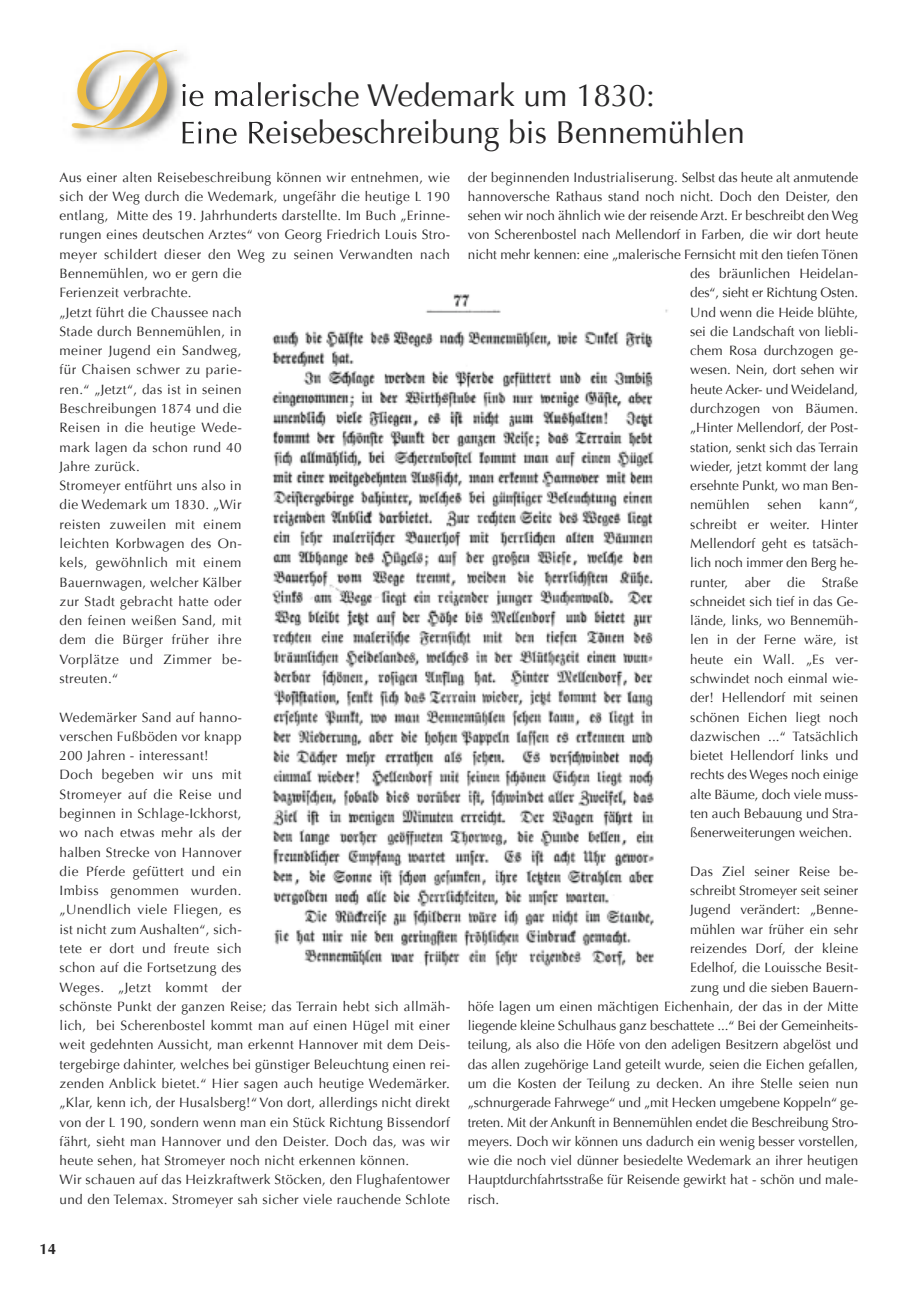
<style>
.page{position:relative;width:919px;height:1289px;background:#fff}
.page>*{position:absolute;margin:0;border:0;box-sizing:border-box;transform-origin:0 0}
.t1{font:700 108px "Snell Roundhand";color:#edbc41}
.t2{font:31.5px "Optima";color:#272627}
.t3{font:700 15px "Optima";color:#272627}
.t4{font:13.5px/19.4px "Optima";letter-spacing:.02em;color:#272627}
.t5{font:13.5px "Optima";color:#272627}
.t6{font:13.5px "Optima";letter-spacing:-.005em;color:#272627}
.t7{font:13.5px "Optima";letter-spacing:-.01em;color:#272627}
</style>
<div class="page">
<img style="left:73px;top:51px;width:191px;height:93px">
<img style="left:182px;top:84px;width:68px;height:22px">
<img style="left:182px;top:121px;width:54px;height:23px">
<img style="left:272px;top:294px;width:396px;height:673px">
<h1 class="t1" style="left:68px;top:27px;width:110px">D</h1>
<h2 class="t2" style="left:180px;top:77px;width:476px">ie malerische Wedemark um 1830:</h2>
<h2 class="t2" style="left:180px;top:114px;width:566px">Eine Reisebeschreibung bis Bennemühlen</h2>
<p class="t4" style="left:60px;top:167px;width:392px">Aus einer alten Reisebeschreibung können wir entnehmen, wie sich der Weg durch die Wedemark, ungefähr die heutige L 190 entlang, Mitte des 19. Jahrhunderts darstellte. Im Buch „Erinne&shy;rungen eines deutschen Arztes“ von Georg Friedrich Louis Stro&shy;meyer schildert dieser den Weg zu seinen Verwandten nach<br>Bennemühlen, wo er gern die<br>Ferienzeit verbrachte.<br>„Jetzt führt die Chaussee nach<br>Stade durch Bennemühlen, in<br>meiner Jugend ein Sandweg,<br>für Chaisen schwer zu parie-<br>ren.“ „Jetzt“, das ist in seinen<br>Beschreibungen 1874 und die<br>Reisen in die heutige Wede-<br>mark lagen da schon rund 40<br>Jahre zurück.<br>Stromeyer entführt uns also in<br>die Wedemark um 1830. „Wir<br>reisten zuweilen mit einem<br>leichten Korbwagen des On-<br>kels, gewöhnlich mit einem<br>Bauernwagen, welcher Kälber<br>zur Stadt gebracht hatte oder<br>den feinen weißen Sand, mit<br>dem die Bürger früher ihre<br>Vorplätze und Zimmer be-<br>streuten.“</p>
<p class="t4" style="left:60px;top:707px;width:392px">Wedemärker Sand auf hanno-<br>verschen Fußböden vor knapp<br>200 Jahren - interessant!<br>Doch begeben wir uns mit<br>Stromeyer auf die Reise und<br>beginnen in Schlage-Ickhorst,<br>wo nach etwas mehr als der<br>halben Strecke von Hannover<br>die Pferde gefüttert und ein<br>Imbiss genommen wurden.<br>„Unendlich viele Fliegen, es<br>ist nicht zum Aushalten“, sich-<br>tete er dort und freute sich<br>schon auf die Fortsetzung des<br>Weges. „Jetzt kommt der<br>schönste Punkt der ganzen Reise; das Terrain hebt sich allmäh&shy;lich, bei Scherenbostel kommt man auf einen Hügel mit einer weit gedehnten Aussicht, man erkennt Hannover mit dem Deis&shy;tergebirge dahinter, welches bei günstiger Beleuchtung einen rei&shy;zenden Anblick bietet.“ Hier sagen auch heutige Wedemärker. „Klar, kenn ich, der Husalsberg!“ Von dort, allerdings nicht direkt von der L 190, sondern wenn man ein Stück Richtung Bissendorf fährt, sieht man Hannover und den Deister. Doch das, was wir heute sehen, hat Stromeyer noch nicht erkennen können.<br>Wir schauen auf das Heizkraftwerk Stöcken, den Flughafentower und den Telemax. Stromeyer sah sicher viele rauchende Schlote</p>
<p class="t4" style="left:468px;top:167px;width:392px">der beginnenden Industrialiserung. Selbst das heute alt anmutende</p>
<p class="t4" style="left:468px;top:187px;width:392px">hannoversche Rathaus stand noch nicht. Doch den Deister, den</p>
<p class="t6" style="left:468px;top:208px;width:392px">sehen wir noch ähnlich wie der reisende Arzt. Er beschreibt den Weg</p>
<p class="t4" style="left:468px;top:225px;width:392px">von Scherenbostel nach Mellendorf in Farben, die wir dort heute</p>
<p class="t5" style="left:468px;top:246px;width:392px">nicht mehr kennen: eine „malerische Fernsicht mit den tiefen Tönen</p>
<p class="t4" style="left:690px;top:264px;width:169px">des bräunlichen Heidelan-</p>
<p class="t6" style="left:690px;top:285px;width:169px">des“, sieht er Richtung Osten.</p>
<p class="t5" style="left:690px;top:304px;width:169px">Und wenn die Heide blühte,</p>
<p class="t5" style="left:690px;top:323px;width:169px">sei die Landschaft von liebli-</p>
<p class="t4" style="left:690px;top:341px;width:169px">chem Rosa durchzogen ge-</p>
<p class="t5" style="left:690px;top:362px;width:169px">wesen. Nein, dort sehen wir</p>
<p class="t5" style="left:690px;top:381px;width:169px">heute Acker- und Weideland,</p>
<p class="t4" style="left:690px;top:399px;width:169px">durchzogen von Bäumen.</p>
<p class="t5" style="left:690px;top:420px;width:169px">„Hinter Mellendorf, der Post-</p>
<p class="t5" style="left:690px;top:439px;width:169px">station, senkt sich das Terrain</p>
<p class="t5" style="left:690px;top:458px;width:169px">wieder, jetzt kommt der lang</p>
<p class="t6" style="left:690px;top:477px;width:169px">ersehnte Punkt, wo man Ben-</p>
<p class="t4" style="left:690px;top:495px;width:61px">nemühlen</p>
<p class="t4" style="left:767px;top:495px;width:36px">sehen</p>
<p class="t4" style="left:690px;top:495px;width:169px;text-align:justify;text-indent:129px">kann“, schreibt er weiter. Hinter Mellendorf geht es tatsäch&shy;lich noch immer den Berg he&shy;runter, aber die Straße schneidet sich tief in das Ge&shy;lände, links, wo Bennemüh&shy;len in der Ferne wäre, ist heute ein Wall. „Es ver&shy;schwindet noch einmal wie&shy;der! Hellendorf mit seinen schönen Eichen liegt noch dazwischen ...“ Tatsächlich bietet Hellendorf links und rechts des Weges noch einige alte Bäume, doch viele muss&shy;ten auch Bebauung und Stra&shy;ßenerweiterungen weichen.</p>
<p class="t4" style="left:690px;top:861px;width:169px">Das Ziel seiner Reise be-</p>
<p class="t5" style="left:690px;top:882px;width:169px">schreibt Stromeyer seit seiner</p>
<p class="t4" style="left:690px;top:900px;width:169px">Jugend verändert: „Benne-</p>
<p class="t4" style="left:690px;top:919px;width:169px">mühlen war früher ein sehr</p>
<p class="t4" style="left:690px;top:938px;width:169px">reizendes Dorf, der kleine</p>
<p class="t5" style="left:690px;top:959px;width:169px">Edelhof, die Louissche Besit-</p>
<p class="t5" style="left:690px;top:979px;width:169px">zung und die sieben Bauern-</p>
<p class="t4" style="left:468px;top:996px;width:392px">höfe lagen um einen mächtigen Eichenhain, der das in der Mitte</p>
<p class="t6" style="left:468px;top:1017px;width:392px">liegende kleine Schulhaus ganz beschattete ...“ Bei der Gemeinheits-</p>
<p class="t5" style="left:468px;top:1037px;width:392px">teilung, als also die Höfe von den adeligen Besitzern abgelöst und</p>
<p class="t5" style="left:468px;top:1056px;width:392px">das allen zugehörige Land geteilt wurde, seien die Eichen gefallen,</p>
<p class="t4" style="left:468px;top:1073px;width:392px">um die Kosten der Teilung zu decken. An ihre Stelle seien nun</p>
<p class="t6" style="left:468px;top:1094px;width:392px">„schnurgerade Fahrwege“ und „mit Hecken umgebene Koppeln“ ge-</p>
<p class="t7" style="left:468px;top:1114px;width:392px">treten. Mit der Ankunft in Bennemühlen endet die Beschreibung Stro-</p>
<p class="t5" style="left:468px;top:1133px;width:392px">meyers. Doch wir können uns dadurch ein wenig besser vorstellen,</p>
<p class="t4" style="left:468px;top:1151px;width:392px">wie die noch viel dünner besiedelte Wedemark an ihrer heutigen</p>
<p class="t5" style="left:468px;top:1171px;width:392px">Hauptdurchfahrtsstraße für Reisende gewirkt hat - schön und male-</p>
<p class="t4" style="left:468px;top:1189px;width:33px">risch.</p>
<p class="t3" style="left:39px;top:1239px;width:18px">14</p>
</div>
